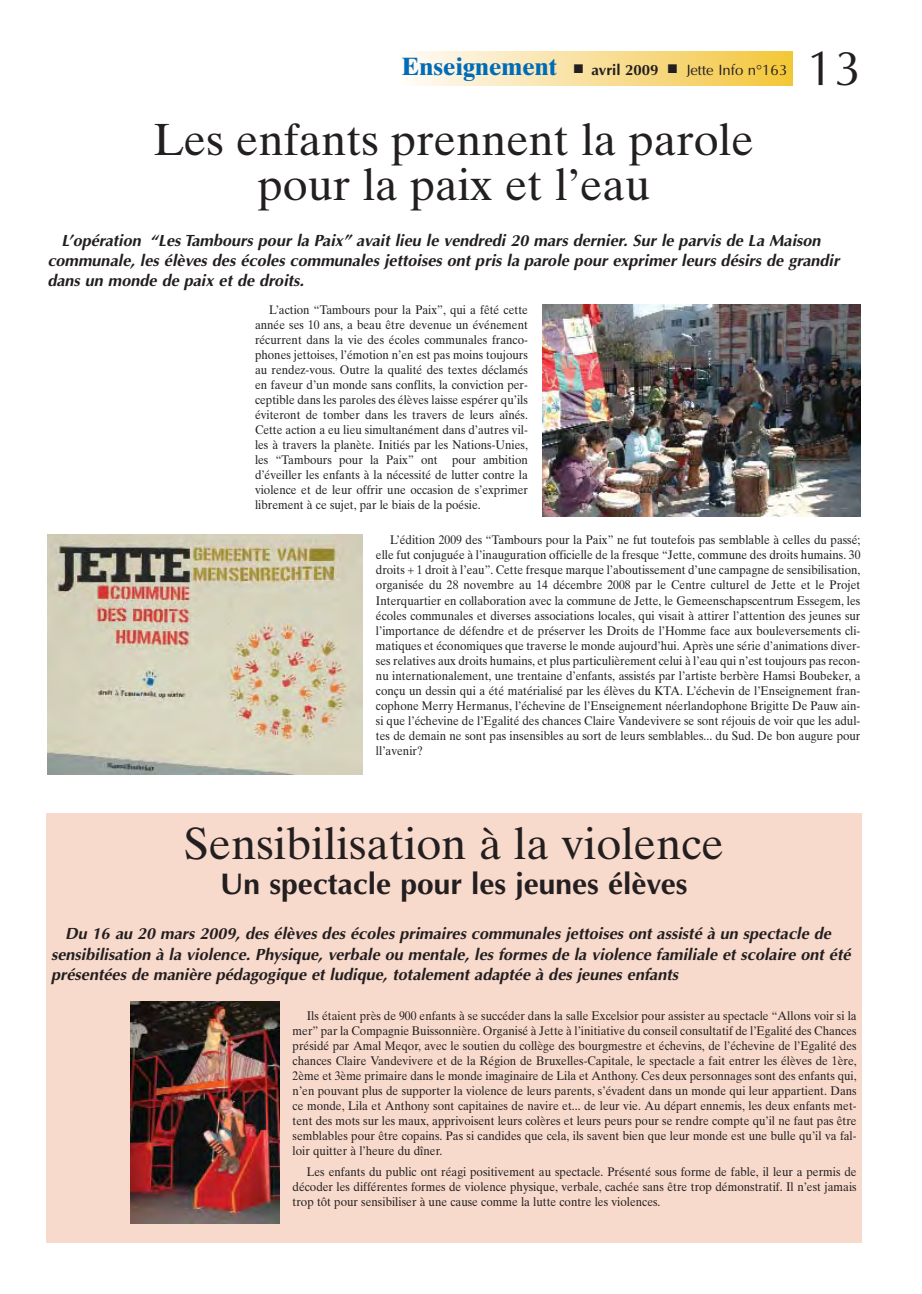
<style>
.page{position:relative;width:922px;height:1294px;background:#fff}
.page>*{position:absolute;margin:0;border:0;box-sizing:border-box;transform-origin:0 0}
.t1{font:49.25px "Optima";color:#231f20}
.t2{font:45px/45px "Times Ten";color:#231f20;text-align:center}
.t3{font:700 30px "Optima";color:#231f20}
.t4{font:italic 700 16.25px/20px "Optima";color:#231f20}
.t5{font:15px "Optima";color:#231f20}
.t6{font:12.5px/15px "Times Ten";color:#231f20;text-align:justify;scale:.92 1}
.s1{font-family:"Times Ten";font-weight:700;font-size:25px;color:#006cb7}
.s2{font-weight:700}
</style>
<div class="page">
<div style="left:400px;top:51px;width:392px;height:34px;background:linear-gradient(to right,#fefaf9,#f3c63c)"></div>
<img style="left:47px;top:534px;width:315px;height:240px">
<div style="left:46px;top:812px;width:815px;height:430px;background:#f8dacc"></div>
<img style="left:131px;top:1001px;width:148px;height:221px">
<img style="left:543px;top:305px;width:317px;height:211px">
<p class="t5" style="left:401px;top:63px;width:387px"><span class="s1">Enseignement</span> ■ <span class="s2">avril 2009</span> ■ Jette Info n°163</p>
<h1 class="t1" style="left:806px;top:48px;width:56px">13</h1>
<h2 class="t2" style="left:154px;top:122px;width:601px">Les enfants prennent la parole pour la paix et l’eau</h2>
<p class="t4" style="left:47px;top:232px;width:796px;text-indent:14px">L’opération “Les Tambours pour la Paix” avait lieu le vendredi 20 mars dernier. Sur le parvis de La Maison communale, les élèves des écoles communales jettoises ont pris la parole pour exprimer leurs désirs de grandir dans un monde de paix et de droits.</p>
<p class="t6" style="left:255px;top:303px;width:298px;text-indent:14px">L’action “Tambours pour la Paix”, qui a fêté cette année ses 10 ans, a beau être devenue un événement récurrent dans la vie des écoles communales franco&shy;phones jettoises, l’émotion n’en est pas moins toujours au rendez-vous. Outre la qualité des textes déclamés en faveur d’un monde sans conflits, la conviction per&shy;ceptible dans les paroles des élèves laisse espérer qu’ils éviteront de tomber dans les travers de leurs aînés.<br>Cette action a eu lieu simultanément dans d’autres vil&shy;les à travers la planète. Initiés par les Nations-Unies, les “Tambours pour la Paix” ont pour ambition d’éveiller les enfants à la nécessité de lutter contre la violence et de leur offrir une occasion de s’exprimer librement à ce sujet, par le biais de la poésie.</p>
<p class="t6" style="left:376px;top:534px;width:528px;text-indent:14px">L’édition 2009 des “Tambours pour la Paix” ne fut toutefois pas semblable à celles du passé; elle fut conjuguée à l’inauguration officielle de la fresque “Jette, commune des droits humains. 30 droits + 1 droit à l’eau”. Cette fresque marque l’aboutissement d’une campagne de sensibilisation, organisée du 28 novembre au 14 décembre 2008 par le Centre culturel de Jette et le Projet Interquartier en collaboration avec la commune de Jette, le Gemeenschapscentrum Essegem, les écoles communales et diverses associations locales, qui visait à attirer l’attention des jeunes sur l’importance de défendre et de préserver les Droits de l’Homme face aux bouleversements cli&shy;matiques et économiques que traverse le monde aujourd’hui. Après une série d’animations diver&shy;ses relatives aux droits humains, et plus particulièrement celui à l’eau qui n’est toujours pas recon&shy;nu internationalement, une trentaine d’enfants, assistés par l’artiste berbère Hamsi Boubeker, a conçu un dessin qui a été matérialisé par les élèves du KTA. L’échevin de l’Enseignement fran&shy;cophone Merry Hermanus, l’échevine de l’Enseignement néerlandophone Brigitte De Pauw ain&shy;si que l’échevine de l’Egalité des chances Claire Vandevivere se sont réjouis de voir que les adul&shy;tes de demain ne sont pas insensibles au sort de leurs semblables... du Sud. De bon augure pour ll’avenir?</p>
<h2 class="t2" style="left:184px;top:825px;width:541px">Sensibilisation à la violence</h2>
<h3 class="t3" style="left:220px;top:871px;width:469px">Un spectacle pour les jeunes élèves</h3>
<p class="t4" style="left:51px;top:925px;width:804px;text-indent:14px">Du 16 au 20 mars 2009, des élèves des écoles primaires communales jettoises ont assisté à un spectacle de sensibilisation à la violence. Physique, verbale ou mentale, les formes de la violence familiale et scolaire ont été présentées de manière pédagogique et ludique, totalement adaptée à des jeunes enfants</p>
<p class="t6" style="left:292px;top:1009px;width:614px;text-indent:14px">Ils étaient près de 900 enfants à se succéder dans la salle Excelsior pour assister au spectacle “Allons voir si la mer” par la Compagnie Buissonnière. Organisé à Jette à l’initiative du conseil consultatif de l’Egalité des Chances présidé par Amal Meqor, avec le soutien du collège des bourgmestre et échevins, de l’échevine de l’Egalité des chances Claire Vandevivere et de la Région de Bruxelles-Capitale, le spectacle a fait entrer les élèves de 1ère, 2ème et 3ème primaire dans le monde imaginaire de Lila et Anthony. Ces deux personnages sont des enfants qui, n’en pouvant plus de supporter la violence de leurs parents, s’évadent dans un monde qui leur appartient. Dans ce monde, Lila et Anthony sont capitaines de navire et... de leur vie. Au départ ennemis, les deux enfants met&shy;tent des mots sur les maux, apprivoisent leurs colères et leurs peurs pour se rendre compte qu’il ne faut pas être semblables pour être copains. Pas si candides que cela, ils savent bien que leur monde est une bulle qu’il va fal&shy;loir quitter à l’heure du dîner.</p>
<p class="t6" style="left:292px;top:1164px;width:614px;text-indent:14px">Les enfants du public ont réagi positivement au spectacle. Présenté sous forme de fable, il leur a permis de décoder les différentes formes de violence physique, verbale, cachée sans être trop démonstratif. Il n’est jamais trop tôt pour sensibiliser à une cause comme la lutte contre les violences.</p>
</div>
